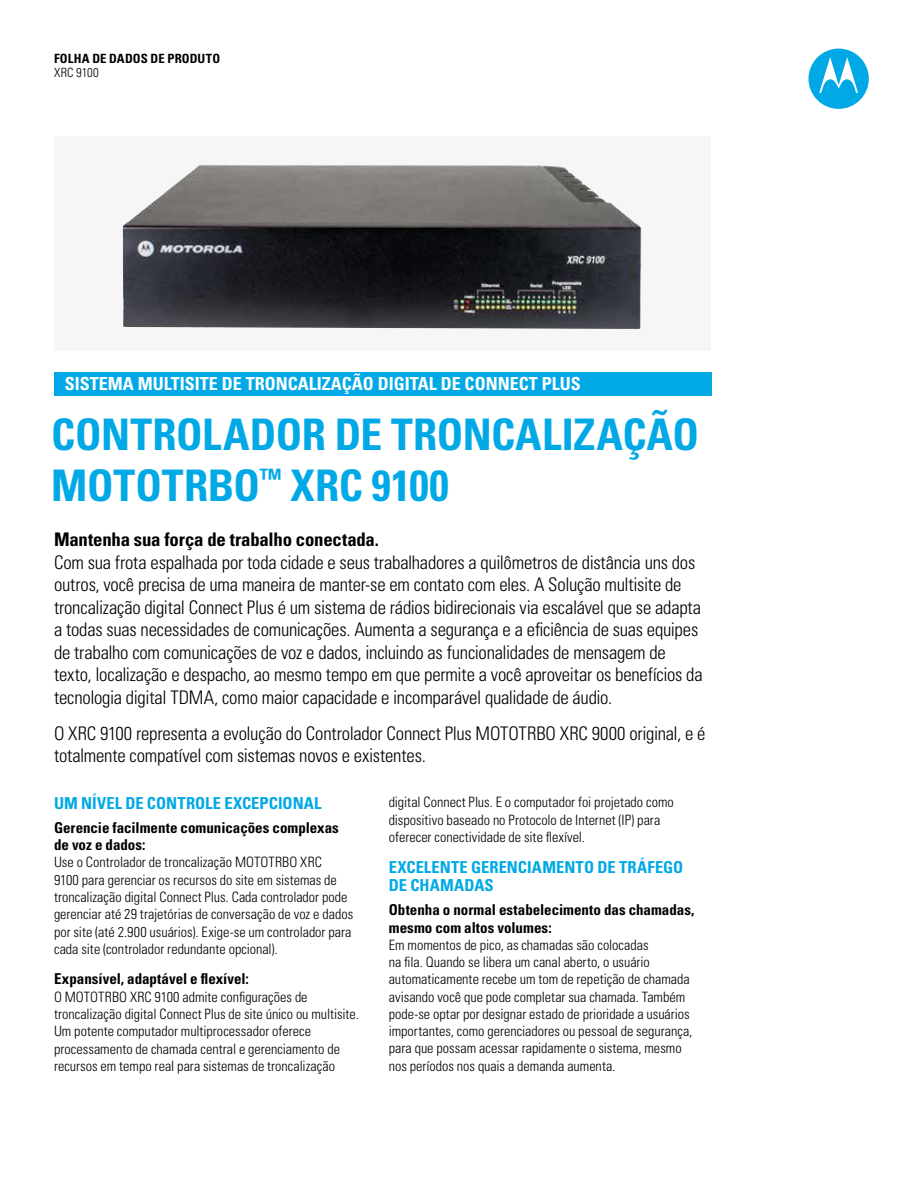
<style>
.page{position:relative;width:918px;height:1188px;background:#fff}
.page>*{position:absolute;margin:0;border:0;box-sizing:border-box;transform-origin:0 0}
.t1{font:700 condensed 43.5px/51px "Univers LT Std";letter-spacing:-.005em;color:#00a9e5}
.t2{font:300 condensed 18.75px/22.5px "Univers LT Std";letter-spacing:-.015em;color:#000}
.t3{font:700 condensed 18.75px "Univers LT Std";letter-spacing:-.01em;color:#000}
.t4{font:700 condensed 18px "Univers LT Std";color:#fff}
.t5{font:700 condensed 16.5px/18px "Univers LT Std";letter-spacing:.005em;color:#00a9e5}
.t6{font:700 condensed 15px/17.2px "Univers LT Std";color:#000}
.t7{font:300 condensed 14.25px/17.2px "Univers LT Std";color:#000}
.t8{font:700 condensed 12.75px "Univers LT Std";letter-spacing:.01em;color:#000}
.t9{font:300 condensed 12.75px "Univers LT Std";letter-spacing:.005em;color:#000}
</style>
<div class="page">
<div style="left:809px;top:49px;width:60px;height:60px;background:#00a9e5;border-radius:50%"></div>
<svg style="left:819px;top:57px;width:39px;height:36px"></svg>
<div style="left:54px;top:372px;width:658px;height:23px;background:#00a9e5"></div>
<div style="left:54px;top:137px;width:656px;height:214px;background:#f7f6f6"></div>
<img style="left:123px;top:165px;width:519px;height:164px">
<p class="t8" style="left:54px;top:51px;width:168px">FOLHA DE DADOS DE PRODUTO</p>
<p class="t9" style="left:54px;top:65px;width:46px">XRC 9100</p>
<p class="t4" style="left:65px;top:373px;width:517px">SISTEMA MULTISITE DE TRONCALIZAÇÃO DIGITAL DE CONNECT PLUS</p>
<h1 class="t1" style="left:51px;top:409px;width:649px">CONTROLADOR DE TRONCALIZAÇÃO<br>MOTOTRBO<sup>™</sup> XRC 9100</h1>
<h2 class="t3" style="left:54px;top:528px;width:327px">Mantenha sua força de trabalho conectada.</h2>
<p class="t2" style="left:54px;top:551px;width:650px">Com sua frota espalhada por toda cidade e seus trabalhadores a quilômetros de distância uns dos outros, você precisa de uma maneira de manter-se em contato com eles. A Solução multisite de troncalização digital Connect Plus é um sistema de rádios bidirecionais via escalável que se adapta a todas suas necessidades de comunicações. Aumenta a segurança e a eficiência de suas equipes de trabalho com comunicações de voz e dados, incluindo as funcionalidades de mensagem de texto, localização e despacho, ao mesmo tempo em que permite a você aproveitar os benefícios da tecnologia digital TDMA, como maior capacidade e incomparável qualidade de áudio.</p>
<h2 class="t2" style="left:54px;top:722px;width:653px">O XRC 9100 representa a evolução do Controlador Connect Plus MOTOTRBO XRC 9000 original, e é totalmente compatível com sistemas novos e existentes.</h2>
<p class="t7" style="left:389px;top:794px;width:287px">digital Connect Plus. E o computador foi projetado como dispositivo baseado no Protocolo de Internet (IP) para oferecer conectividade de site flexível.</p>
<p class="t5" style="left:389px;top:858px;width:296px">EXCELENTE GERENCIAMENTO DE TRÁFEGO<br>DE CHAMADAS</p>
<p class="t6" style="left:389px;top:901px;width:307px">Obtenha o normal estabelecimento das chamadas, mesmo com altos volumes:</p>
<p class="t7" style="left:389px;top:936px;width:305px">Em momentos de pico, as chamadas são colocadas<br>na fila. Quando se libera um canal aberto, o usuário automaticamente recebe um tom de repetição de chamada avisando você que pode completar sua chamada. Também pode-se optar por designar estado de prioridade a usuários importantes, como gerenciadores ou pessoal de segurança, para que possam acessar rapidamente o sistema, mesmo nos períodos nos quais a demanda aumenta.</p>
<p class="t5" style="left:54px;top:794px;width:269px">UM NÍVEL DE CONTROLE EXCEPCIONAL</p>
<p class="t6" style="left:54px;top:819px;width:286px">Gerencie facilmente comunicações complexas de voz e dados:</p>
<p class="t7" style="left:54px;top:854px;width:301px">Use o Controlador de troncalização MOTOTRBO XRC<br>9100 para gerenciar os recursos do site em sistemas de troncalização digital Connect Plus. Cada controlador pode gerenciar até 29 trajetórias de conversação de voz e dados por site (até 2.900 usuários). Exige-se um controlador para cada site (controlador redundante opcional).</p>
<p class="t6" style="left:54px;top:970px;width:196px">Expansível, adaptável e flexível:</p>
<p class="t7" style="left:54px;top:988px;width:307px">O MOTOTRBO XRC 9100 admite configurações de troncalização digital Connect Plus de site único ou multisite.<br>Um potente computador multiprocessador oferece processamento de chamada central e gerenciamento de recursos em tempo real para sistemas de troncalização</p>
</div>
